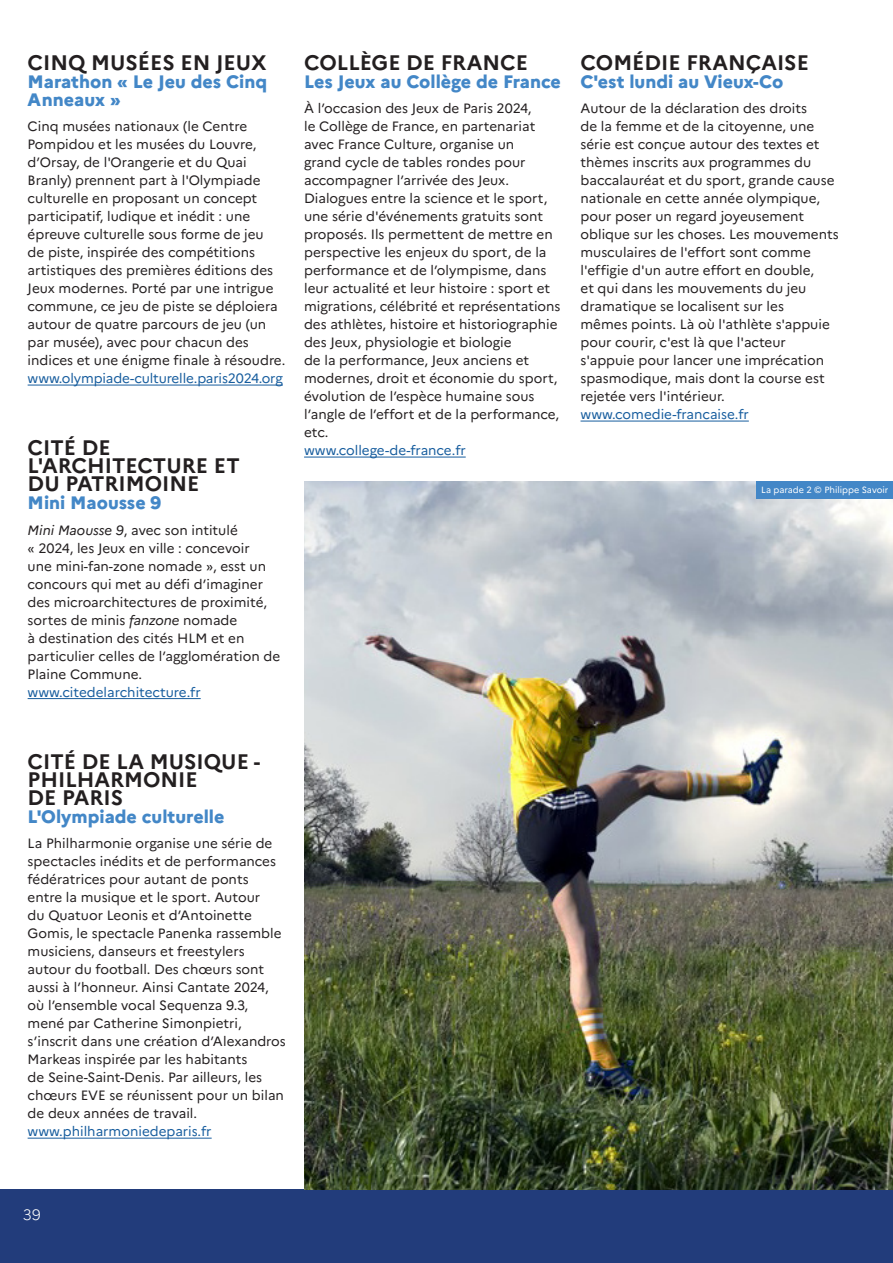
<style>
.page{position:relative;width:893px;height:1263px;background:#fff}
.page>*{position:absolute;margin:0;border:0;box-sizing:border-box;transform-origin:0 0}
.texte_courant{font:700 21px/18px "Marianne";color:#231f20}
.texte_courant-2{font:800 18px/18px "Marianne";color:#4387c7}
.t1{font:300 15px "Marianne";color:#fff}
.texte_courant-3{font:13.5px/18px "Marianne";color:#231f20}
.texte_courant-4{font:13.5px "Marianne";color:#175d9e}
.texte_courant-5{font:9px "Marianne";color:#fff}
.s1{font-style:italic}
</style>
<div class="page">
<div style="left:0;top:1189px;width:893px;height:74px;background:#223c7b"></div>
<hr style="left:28px;top:385px;width:255px;height:1px;background:#175d9e">
<hr style="left:28px;top:698px;width:173px;height:1px;background:#175d9e">
<hr style="left:28px;top:1138px;width:184px;height:1px;background:#175d9e">
<hr style="left:304px;top:457px;width:162px;height:1px;background:#175d9e">
<hr style="left:580px;top:421px;width:169px;height:1px;background:#175d9e">
<img style="left:304px;top:482px;width:589px;height:707px">
<div style="left:757px;top:482px;width:136px;height:17px;background:#4387c7"></div>
<p class="texte_courant" style="left:28px;top:52px;width:241px">CINQ MUSÉES EN JEUX</p>
<p class="texte_courant-2" style="left:28px;top:71px;width:241px">Marathon « Le Jeu des Cinq<br>Anneaux »</p>
<p class="texte_courant-3" style="left:28px;top:116px;width:259px">Cinq musées nationaux (le Centre Pompidou et les musées du Louvre, d’Orsay, de l'Orangerie et du Quai Branly) prennent part à l'Olympiade culturelle en proposant un concept participatif, ludique et inédit : une épreuve culturelle sous forme de jeu<br>de piste, inspirée des compétitions artistiques des premières éditions des Jeux modernes. Porté par une intrigue commune, ce jeu de piste se déploiera autour de quatre parcours de jeu (un par musée), avec pour chacun des indices et une énigme finale à résoudre.</p>
<p class="texte_courant-4" style="left:28px;top:368px;width:257px">www.olympiade-culturelle.paris2024.org</p>
<p class="texte_courant" style="left:28px;top:437px;width:214px">CITÉ DE<br>L'ARCHITECTURE ET</p>
<p class="texte_courant" style="left:28px;top:473px;width:173px">DU PATRIMOINE</p>
<p class="texte_courant-2" style="left:28px;top:492px;width:135px">Mini Maousse 9</p>
<p class="texte_courant-3" style="left:28px;top:520px;width:254px"><span class="s1">Mini Maousse 9</span>, avec son intitulé<br>« 2024, les Jeux en ville : concevoir<br>une mini-fan-zone nomade », esst un concours qui met au défi d’imaginer des microarchitectures de proximité, sortes de minis <span class="s1">fanzone</span> nomade<br>à destination des cités HLM et en particulier celles de l’agglomération de Plaine Commune.</p>
<p class="texte_courant-4" style="left:28px;top:682px;width:175px">www.citedelarchitecture.fr</p>
<p class="texte_courant" style="left:304px;top:52px;width:225px">COLLÈGE DE FRANCE</p>
<p class="texte_courant-2" style="left:304px;top:71px;width:258px">Les Jeux au Collège de France</p>
<p class="texte_courant-3" style="left:304px;top:98px;width:258px">À l’occasion des Jeux de Paris 2024,<br>le Collège de France, en partenariat avec France Culture, organise un<br>grand cycle de tables rondes pour accompagner l’arrivée des Jeux.<br>Dialogues entre la science et le sport, une série d'événements gratuits sont proposés. Ils permettent de mettre en perspective les enjeux du sport, de la performance et de l’olympisme, dans leur actualité et leur histoire : sport et migrations, célébrité et représentations des athlètes, histoire et historiographie des Jeux, physiologie et biologie<br>de la performance, Jeux anciens et modernes, droit et économie du sport, évolution de l’espèce humaine sous l’angle de l’effort et de la performance, etc.</p>
<p class="texte_courant-4" style="left:304px;top:440px;width:163px">www.college-de-france.fr</p>
<p class="texte_courant" style="left:580px;top:52px;width:230px">COMÉDIE FRANÇAISE</p>
<p class="texte_courant-2" style="left:580px;top:71px;width:204px">C'est lundi au Vieux-Co</p>
<p class="texte_courant-3" style="left:580px;top:98px;width:260px">Autour de la déclaration des droits<br>de la femme et de la citoyenne, une série est conçue autour des textes et thèmes inscrits aux programmes du baccalauréat et du sport, grande cause nationale en cette année olympique, pour poser un regard joyeusement oblique sur les choses. Les mouvements musculaires de l'effort sont comme l'effigie d'un autre effort en double,<br>et qui dans les mouvements du jeu dramatique se localisent sur les<br>mêmes points. Là où l'athlète s'appuie pour courir, c'est là que l'acteur s'appuie pour lancer une imprécation spasmodique, mais dont la course est rejetée vers l'intérieur.</p>
<p class="texte_courant-4" style="left:580px;top:404px;width:170px">www.comedie-francaise.fr</p>
<p class="texte_courant-5" style="left:761px;top:483px;width:129px">La parade 2 © Philippe Savoir</p>
<p class="texte_courant" style="left:28px;top:751px;width:234px">CITÉ DE LA MUSIQUE -</p>
<p class="texte_courant" style="left:28px;top:769px;width:172px">PHILHARMONIE</p>
<p class="texte_courant" style="left:28px;top:787px;width:97px">DE PARIS</p>
<p class="texte_courant-2" style="left:28px;top:806px;width:198px">L'Olympiade culturelle</p>
<p class="texte_courant-3" style="left:28px;top:833px;width:246px">La Philharmonie organise une série de</p>
<p class="texte_courant-3" style="left:28px;top:851px;width:250px">spectacles inédits et de performances</p>
<p class="texte_courant-3" style="left:28px;top:869px;width:223px">fédératrices pour autant de ponts</p>
<p class="texte_courant-3" style="left:28px;top:887px;width:234px">entre la musique et le sport. Autour</p>
<p class="texte_courant-3" style="left:28px;top:905px;width:226px">du Quatuor Leonis et d’Antoinette</p>
<p class="texte_courant-3" style="left:28px;top:923px;width:255px">Gomis, le spectacle Panenka rassemble</p>
<p class="texte_courant-3" style="left:28px;top:941px;width:219px">musiciens, danseurs et freestylers</p>
<p class="texte_courant-3" style="left:28px;top:959px;width:238px">autour du football. Des chœurs sont</p>
<p class="texte_courant-3" style="left:28px;top:977px;width:243px">aussi à l’honneur. Ainsi Cantate 2024,</p>
<p class="texte_courant-3" style="left:28px;top:995px;width:222px">où l’ensemble vocal Sequenza 9.3,</p>
<p class="texte_courant-3" style="left:28px;top:1013px;width:216px">mené par Catherine Simonpietri,</p>
<p class="texte_courant-3" style="left:28px;top:1031px;width:260px">s’inscrit dans une création d’Alexandros</p>
<p class="texte_courant-3" style="left:28px;top:1049px;width:221px">Markeas inspirée par les habitants</p>
<p class="texte_courant-3" style="left:28px;top:1067px;width:236px">de Seine-Saint-Denis. Par ailleurs, les</p>
<p class="texte_courant-3" style="left:28px;top:1085px;width:258px">chœurs EVE se réunissent pour un bilan</p>
<p class="texte_courant-3" style="left:28px;top:1103px;width:171px">de deux années de travail.</p>
<p class="texte_courant-4" style="left:28px;top:1121px;width:186px">www.philharmoniedeparis.fr</p>
<p class="t1" style="left:23px;top:1203px;width:19px">39</p>
</div>
